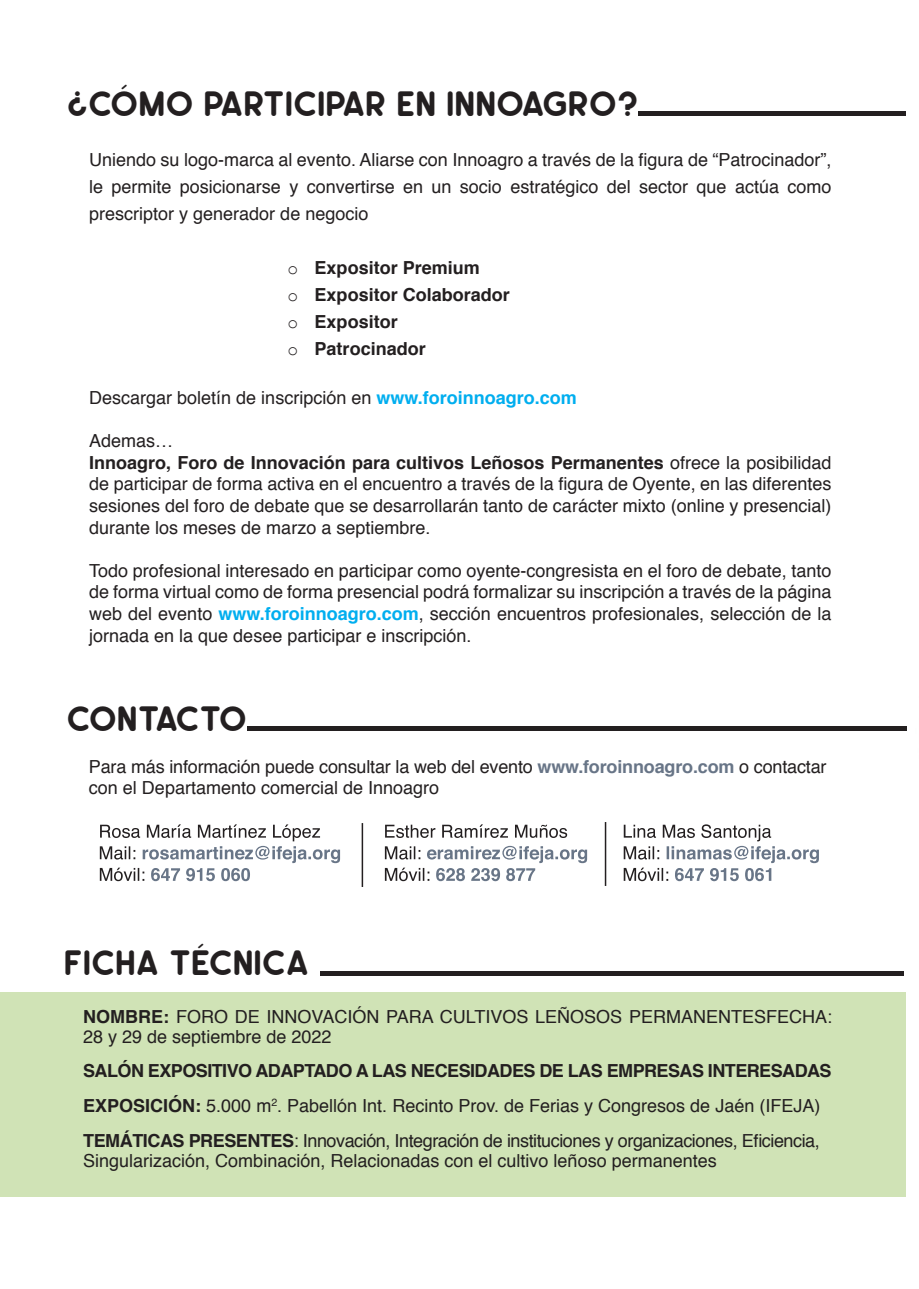
<style>
.page{position:relative;width:919px;height:1289px;background:#fff}
.page>*{position:absolute;margin:0;border:0;box-sizing:border-box;transform-origin:0 0}
.t1{font:700 36px "Leo Rounded Pro";color:#231f20}
.t2{font:700 36px "Leo Rounded Pro";letter-spacing:-.05em;color:#231f20}
.t3{font:18px/21.6px "Helvetica";color:#231f20}
.t4{font:18px/34.8px "Helvetica";letter-spacing:-.025em;color:#231f20}
.t5{font:700 18px/27px "Helvetica";color:#231f20}
.s1{font-family:"Courier New";font-weight:400}
.s2{font-weight:700;color:#00aeef}
.s3{font-weight:700}
.s4{font-weight:700;color:#687587}
</style>
<div class="page">
<div style="left:0;top:991px;width:906px;height:205px;background:#d0e3b6"></div>
<div style="left:638px;top:111px;width:268px;height:5px;background:#231f20"></div>
<div style="left:320px;top:970px;width:583px;height:5px;background:#231f20"></div>
<div style="left:247px;top:726px;width:658px;height:5px;background:#231f20"></div>
<svg style="left:100px;top:824px;width:240px;height:57px"></svg>
<svg style="left:385px;top:845px;width:202px;height:36px"></svg>
<svg style="left:385px;top:824px;width:182px;height:14px"></svg>
<svg style="left:623px;top:824px;width:195px;height:57px"></svg>
<hr style="left:361px;top:823px;width:2px;height:64px;background:#231f20">
<hr style="left:604px;top:822px;width:2px;height:64px;background:#231f20">
<h1 class="t1" style="left:67px;top:80px;width:573px">¿CÓMO PARTICIPAR EN INNOAGRO?</h1>
<p class="t3" style="left:89px;top:147px;width:743px;line-height:27px;text-align:justify">Uniendo su logo-marca al evento. Aliarse con Innoagro a través de la figura de “Patrocinador”, le permite posicionarse y convertirse en un socio estratégico del sector que actúa como prescriptor y generador de negocio</p>
<p class="t5" style="left:287px;top:254px;width:224px"><span class="s1">o</span> Expositor Premium<br><span class="s1">o</span> Expositor Colaborador <span class="s1">o</span> Expositor<br><span class="s1">o</span> Patrocinador</p>
<p class="t3" style="left:89px;top:387px;width:489px">Descargar boletín de inscripción en <span class="s2">www.foroinnoagro.com</span></p>
<p class="t3" style="left:89px;top:430px;width:743px">Ademas…<br><span class="s3">Innoagro, Foro de Innovación para cultivos Leñosos Permanentes</span> ofrece la posibilidad de participar de forma activa en el encuentro a través de la figura de Oyente, en las diferentes sesiones del foro de debate que se desarrollarán tanto de carácter mixto (online y presencial) durante los meses de marzo a septiembre.</p>
<p class="t3" style="left:89px;top:560px;width:743px;text-align:justify">Todo profesional interesado en participar como oyente-congresista en el foro de debate, tanto de forma virtual como de forma presencial podrá formalizar su inscripción a través de la página web del evento <span class="s2">www.foroinnoagro.com</span>, sección encuentros profesionales, selección de la jornada en la que desee participar e inscripción.</p>
<h1 class="t2" style="left:67px;top:695px;width:182px">CONTACTO</h1>
<p class="t3" style="left:89px;top:756px;width:739px">Para más información puede consultar la web del evento <span class="s4">www.foroinnoagro.com</span> o contactar con el Departamento comercial de Innoagro</p>
<h1 class="t1" style="left:64px;top:939px;width:247px">FICHA TÉCNICA</h1>
<p class="t3" style="left:83px;top:1007px;width:750px;line-height:19.8px"><span class="s3">NOMBRE:</span> FORO DE INNOVACIÓN PARA CULTIVOS LEÑOSOS PERMANENTESFECHA:<br>28 y 29 de septiembre de 2022</p>
<p class="t4" style="left:83px;top:1054px;width:749px"><span class="s3">SALÓN EXPOSITIVO ADAPTADO A LAS NECESIDADES DE LAS EMPRESAS INTERESADAS<br>EXPOSICIÓN:</span> 5.000 m<sup>2</sup>. Pabellón Int. Recinto Prov. de Ferias y Congresos de Jaén (IFEJA)<br><span class="s3">TEMÁTICAS PRESENTES</span>: Innovación, Integración de instituciones y organizaciones, Eficiencia,</p>
<p class="t3" style="left:83px;top:1150px;width:635px">Singularización, Combinación, Relacionadas con el cultivo leñoso permanentes</p>
</div>
